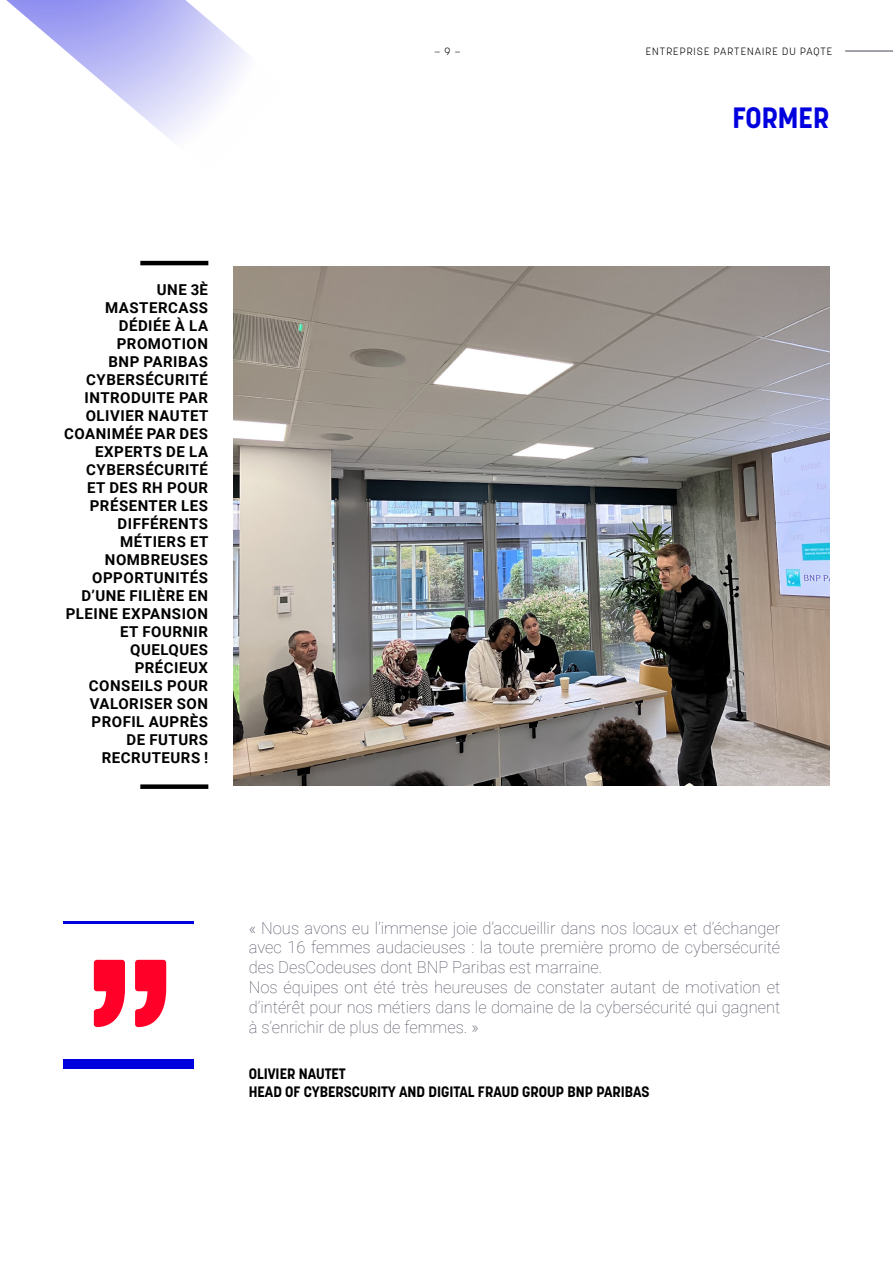
<style>
.page{position:relative;width:893px;height:1263px;background:#fff}
.page>*{position:absolute;margin:0;border:0;box-sizing:border-box;transform-origin:0 0}
.LABOR1{font:700 29.1px "Korolev";color:#0000de}
.t1{font:100 16.5px/19.8px "Roboto";color:#46465a;text-align:justify}
.LABOR1-2{font:700 15px/18px "Roboto";letter-spacing:.035em;color:#000;text-align:right}
.LABOR1-3{font:700 15px "Korolev";color:#000}
.t2{font:300 10.5px "Korolev";letter-spacing:.1em;color:#000}
</style>
<div class="page">
<hr style="left:845px;top:51px;width:48px;height:1px;background:#46465a">
<hr style="left:64px;top:921px;width:130px;height:2px;background:#0000de">
<div style="left:64px;top:1059px;width:130px;height:10px;background:#0000de"></div>
<img style="left:234px;top:267px;width:595px;height:519px">
<hr style="left:140px;top:261px;width:68px;height:4px;background:#000">
<div style="left:140px;top:784px;width:68px;height:5px;background:#000"></div>
<svg style="left:6px;top:0;width:241px;height:140px"></svg>
<svg style="left:94px;top:960px;width:31px;height:67px"></svg>
<svg style="left:135px;top:960px;width:31px;height:67px"></svg>
<p class="LABOR1-2" style="left:64px;top:280px;width:146px">UNE 3È<br>MASTERCASS<br>DÉDIÉE À LA<br>PROMOTION<br>BNP PARIBAS<br>CYBERSÉCURITÉ<br>INTRODUITE PAR<br>OLIVIER NAUTET<br>COANIMÉE PAR DES<br>EXPERTS DE LA<br>CYBERSÉCURITÉ<br>ET DES RH POUR<br>PRÉSENTER LES<br>DIFFÉRENTS<br>MÉTIERS ET<br>NOMBREUSES<br>OPPORTUNITÉS<br>D’UNE FILIÈRE EN<br>PLEINE EXPANSION<br>ET FOURNIR<br>QUELQUES<br>PRÉCIEUX<br>CONSEILS POUR<br>VALORISER SON<br>PROFIL AUPRÈS<br>DE FUTURS<br>RECRUTEURS !</p>
<p class="t2" style="left:434px;top:44px;width:28px">— 9 —</p>
<p class="t2" style="left:646px;top:44px;width:188px">ENTREPRISE PARTENAIRE DU PAQTE</p>
<p class="LABOR1" style="left:732px;top:100px;width:98px">FORMER</p>
<p class="t1" style="left:249px;top:917px;width:533px">« Nous avons eu l’immense joie d’accueillir dans nos locaux et d’échanger avec 16 femmes audacieuses : la toute première promo de cybersécurité des DesCodeuses dont BNP Paribas est marraine.</p>
<p class="t1" style="left:249px;top:977px;width:533px">Nos équipes ont été très heureuses de constater autant de motivation et d’intérêt pour nos métiers dans le domaine de la cybersécurité qui gagnent à s’enrichir de plus de femmes. »</p>
<p class="LABOR1-3" style="left:249px;top:1064px;width:98px">OLIVIER NAUTET</p>
<p class="LABOR1-3" style="left:249px;top:1082px;width:402px">HEAD OF CYBERSCURITY AND DIGITAL FRAUD GROUP BNP PARIBAS</p>
</div>
